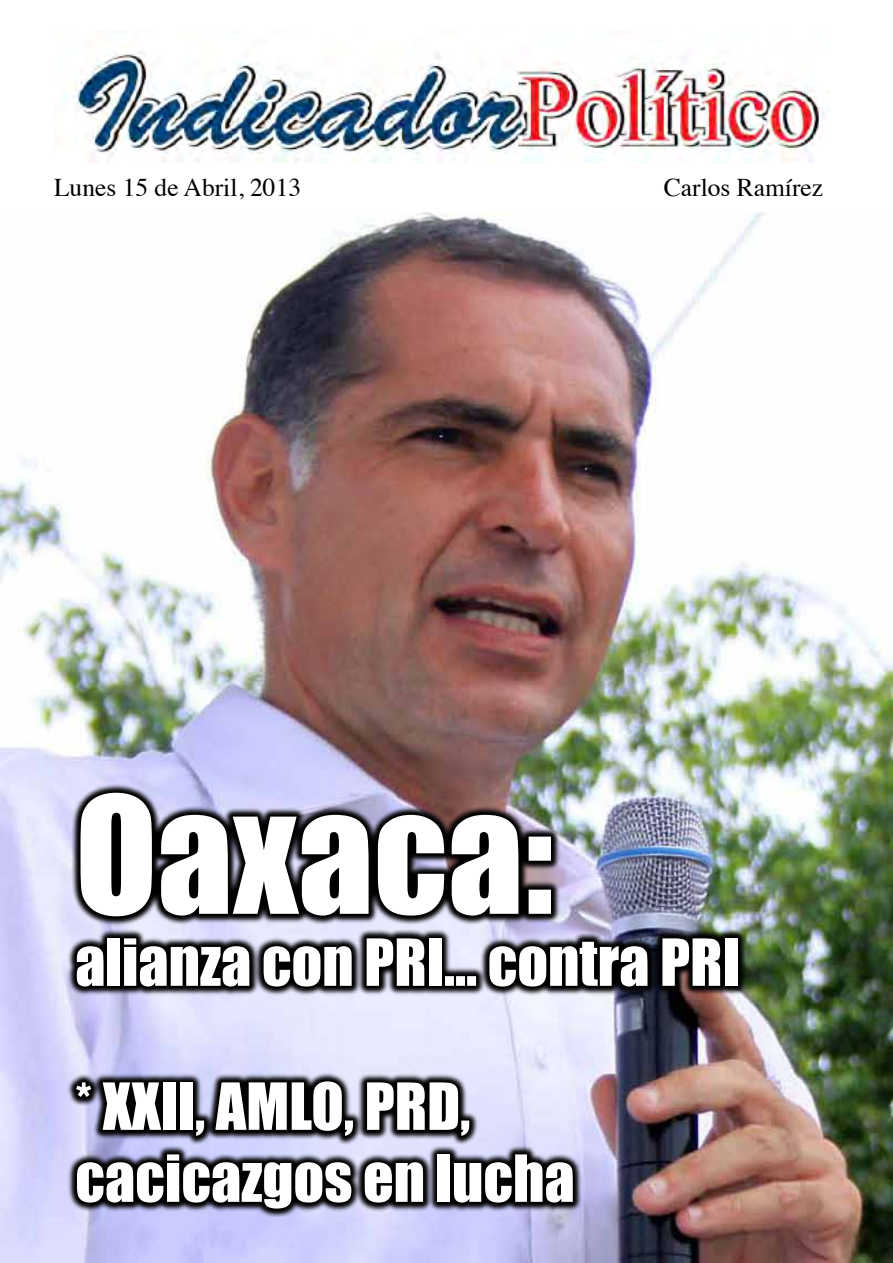
<style>
.page{position:relative;width:893px;height:1263px;background:#fff}
.page>*{position:absolute;margin:0;border:0;box-sizing:border-box;transform-origin:0 0}
.t1{font:150px "Impact";color:#fff}
.t2{font:60px/72px "Impact";color:#fff}
.t3{font:25.5px "Times";color:#000}
</style>
<div class="page">
<img style="left:0;top:213px;width:893px;height:1050px">
<img style="left:64px;top:51px;width:766px;height:111px">
<img style="left:65px;top:782px;width:681px;height:435px">
<p class="t3" style="left:54px;top:164px;width:249px">Lunes 15 de Abril, 2013</p>
<p class="t3" style="left:664px;top:164px;width:161px">Carlos Ramírez</p>
<h1 class="t1" style="left:75px;top:738px;width:480px">Oaxaca:</h1>
<p class="t2" style="left:75px;top:925px;width:666px">alianza con PRI… contra PRI</p>
<p class="t2" style="left:75px;top:1069px;width:501px">* XXII, AMLO, PRD, cacicazgos en lucha</p>
</div>
